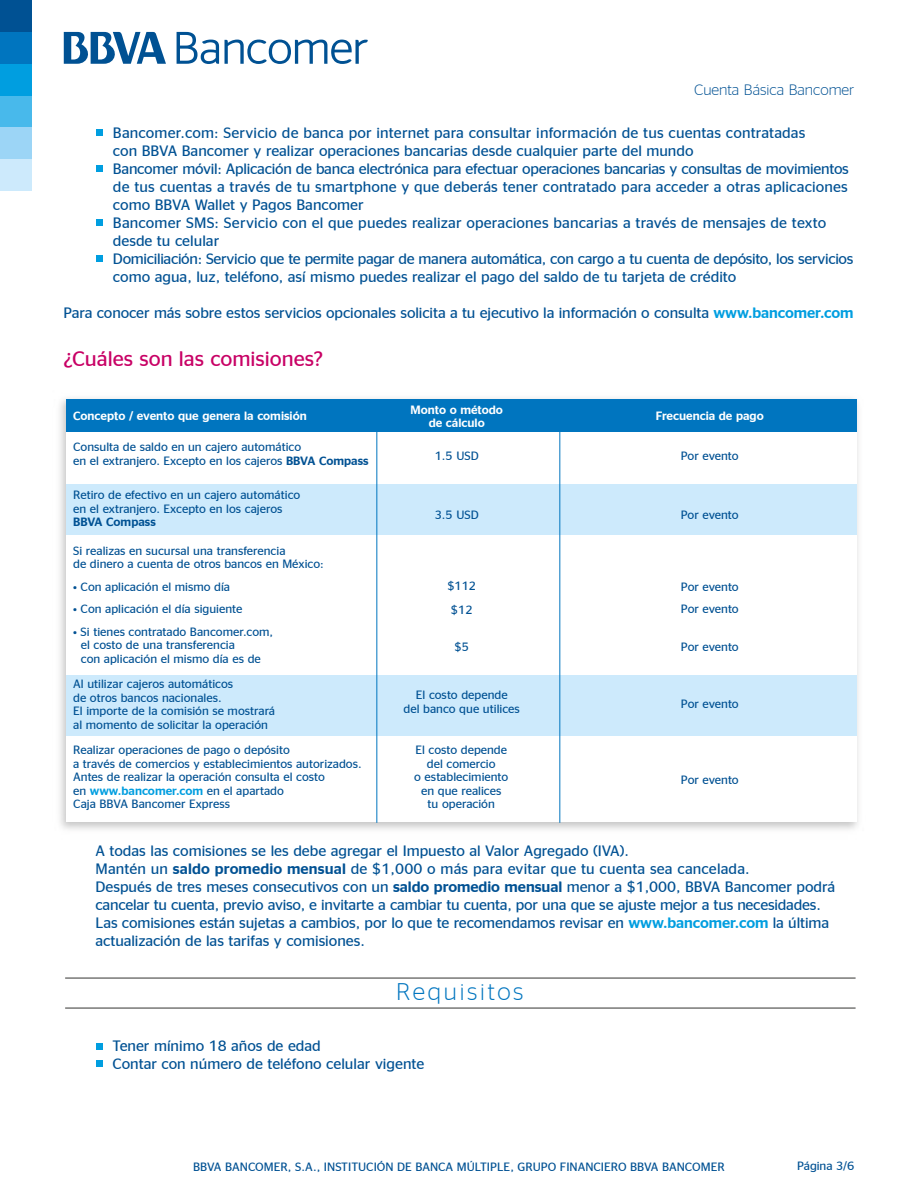
<style>
.page{position:relative;width:918px;height:1188px;background:#fff}
.page>*{position:absolute;margin:0;border:0;box-sizing:border-box;transform-origin:0 0}
.t1{font:300 24px "BBVA Office";letter-spacing:.115em;color:#0075bf}
.t2{font:21px "BBVA Office";color:#c80065}
.t3{font:15px/18px "BBVA Office";color:#005193}
.t4{font:300 15px "BBVA Office";color:#005193}
.t5{font:12px/13.5px "BBVA Office";color:#005193}
.t6{font:300 12px/13.5px "BBVA Office";color:#fff;text-align:center}
.t7{font:300 12px "BBVA Office";color:#005193}
.s1{font-weight:300;color:#009ee0}
.s2{font-weight:300}
</style>
<div class="page">
<svg style="left:177px;top:32px;width:42px;height:32px"></svg>
<svg style="left:64px;top:32px;width:102px;height:32px"></svg>
<svg style="left:225px;top:39px;width:143px;height:25px"></svg>
<div style="left:0;top:0;width:32px;height:32px;background:#005193"></div>
<div style="left:0;top:32px;width:32px;height:32px;background:#0075bf"></div>
<div style="left:0;top:64px;width:32px;height:32px;background:#009ee0"></div>
<div style="left:0;top:96px;width:32px;height:32px;background:#48b9eb"></div>
<div style="left:0;top:128px;width:32px;height:31px;background:#9cd5f6"></div>
<div style="left:0;top:159px;width:32px;height:32px;background:#cdeafc"></div>
<svg style="left:96px;top:129px;width:6px;height:6px"></svg>
<svg style="left:96px;top:165px;width:6px;height:6px"></svg>
<div style="left:96px;top:219px;width:6px;height:7px;background:#009ee0"></div>
<div style="left:96px;top:255px;width:6px;height:7px;background:#009ee0"></div>
<img style="left:60px;top:398px;width:799px;height:432px">
<div style="left:66px;top:400px;width:791px;height:422px;background:#fff"></div>
<div style="left:66px;top:400px;width:791px;height:32px;background:#0075bf"></div>
<div style="left:66px;top:484px;width:791px;height:51px;background:#cdeafc"></div>
<div style="left:66px;top:676px;width:791px;height:60px;background:#cdeafc"></div>
<hr style="left:376px;top:400px;width:1px;height:423px;background:#0075bf">
<hr style="left:559px;top:400px;width:1px;height:423px;background:#0075bf">
<hr style="left:65px;top:1008px;width:791px;height:1px;background:#4a4a49">
<hr style="left:65px;top:978px;width:791px;height:1px;background:#4a4a49">
<div style="left:96px;top:1043px;width:7px;height:7px;background:#009ee0"></div>
<div style="left:96px;top:1061px;width:7px;height:6px;background:#009ee0"></div>
<p class="t4" style="left:694px;top:82px;width:162px">Cuenta Básica Bancomer</p>
<p class="t3" style="left:113px;top:123px;width:742px">Bancomer.com: Servicio de banca por internet para consultar información de tus cuentas contratadas<br>con BBVA Bancomer y realizar operaciones bancarias desde cualquier parte del mundo<br>Bancomer móvil: Aplicación de banca electrónica para efectuar operaciones bancarias y consultas de movimientos de tus cuentas a través de tu smartphone y que deberás tener contratado para acceder a otras aplicaciones como BBVA Wallet y Pagos Bancomer<br>Bancomer SMS: Servicio con el que puedes realizar operaciones bancarias a través de mensajes de texto desde tu celular<br>Domiciliación: Servicio que te permite pagar de manera automática, con cargo a tu cuenta de depósito, los servicios como agua, luz, teléfono, así mismo puedes realizar el pago del saldo de tu tarjeta de crédito</p>
<p class="t3" style="left:63px;top:303px;width:792px">Para conocer más sobre estos servicios opcionales solicita a tu ejecutivo la información o consulta <span class="s1">www.bancomer.com</span></p>
<h2 class="t2" style="left:63px;top:347px;width:261px">¿Cuáles son las comisiones?</h2>
<p class="t6" style="left:73px;top:409px;width:235px">Concepto / evento que genera la comisión</p>
<p class="t5" style="left:73px;top:440px;width:297px">Consulta de saldo en un cajero automático<br>en el extranjero. Excepto en los cajeros <span class="s2">BBVA Compass</span></p>
<p class="t5" style="left:73px;top:488px;width:229px">Retiro de efectivo en un cajero automático en el extranjero. Excepto en los cajeros</p>
<p class="t7" style="left:73px;top:515px;width:84px">BBVA Compass</p>
<p class="t5" style="left:73px;top:544px;width:252px">Si realizas en sucursal una transferencia<br>de dinero a cuenta de otros bancos en México:</p>
<p class="t5" style="left:73px;top:580px;width:158px">• Con aplicación el mismo día</p>
<p class="t5" style="left:73px;top:602px;width:171px">• Con aplicación el día siguiente</p>
<p class="t5" style="left:81px;top:625px;width:194px;text-indent:-8px">• Si tienes contratado Bancomer.com, el costo de una transferencia<br>con aplicación el mismo día es de</p>
<p class="t5" style="left:73px;top:677px;width:203px">Al utilizar cajeros automáticos<br>de otros bancos nacionales.<br>El importe de la comisión se mostrará al momento de solicitar la operación</p>
<p class="t5" style="left:73px;top:743px;width:290px">Realizar operaciones de pago o depósito<br>a través de comercios y establecimientos autorizados.<br>Antes de realizar la operación consulta el costo<br>en <span class="s1">www.bancomer.com</span> en el apartado<br>Caja BBVA Bancomer Express</p>
<p class="t6" style="left:411px;top:403px;width:94px">Monto o método de cálculo</p>
<p class="t5" style="left:435px;top:449px;width:45px">1.5 USD</p>
<p class="t5" style="left:435px;top:508px;width:45px">3.5 USD</p>
<p class="t5" style="left:447px;top:574px;width:30px;line-height:24px">$112 $12</p>
<p class="t5" style="left:455px;top:640px;width:16px">$5</p>
<p class="t5" style="left:404px;top:688px;width:118px;text-align:center">El costo depende<br>del banco que utilices</p>
<p class="t5" style="left:414px;top:743px;width:96px;text-align:center">El costo depende del comercio<br>o establecimiento en que realices<br>tu operación</p>
<p class="t6" style="left:656px;top:409px;width:109px">Frecuencia de pago</p>
<p class="t5" style="left:681px;top:449px;width:59px">Por evento</p>
<p class="t5" style="left:681px;top:508px;width:59px">Por evento</p>
<p class="t5" style="left:681px;top:575px;width:59px;line-height:22.5px">Por evento<br>Por evento</p>
<p class="t5" style="left:681px;top:639px;width:59px">Por evento</p>
<p class="t5" style="left:681px;top:696px;width:59px">Por evento</p>
<p class="t5" style="left:681px;top:773px;width:59px">Por evento</p>
<p class="t3" style="left:95px;top:841px;width:741px">A todas las comisiones se les debe agregar el Impuesto al Valor Agregado (IVA).<br>Mantén un <span class="s2">saldo promedio mensual</span> de $1,000 o más para evitar que tu cuenta sea cancelada.<br>Después de tres meses consecutivos con un <span class="s2">saldo promedio mensual</span> menor a $1,000, BBVA Bancomer podrá cancelar tu cuenta, previo aviso, e invitarte a cambiar tu cuenta, por una que se ajuste mejor a tus necesidades.<br>Las comisiones están sujetas a cambios, por lo que te recomendamos revisar en <span class="s1">www.bancomer.com</span> la última actualización de las tarifas y comisiones.</p>
<h1 class="t1" style="left:396px;top:979px;width:129px">Requisitos</h1>
<p class="t3" style="left:112px;top:1036px;width:313px">Tener mínimo 18 años de edad<br>Contar con número de teléfono celular vigente</p>
<p class="t5" style="left:193px;top:1159px;width:533px">BBVA BANCOMER, S.A., INSTITUCIÓN DE BANCA MÚLTIPLE, GRUPO FINANCIERO BBVA BANCOMER</p>
<p class="t5" style="left:797px;top:1159px;width:58px">Página 3/6</p>
</div>
